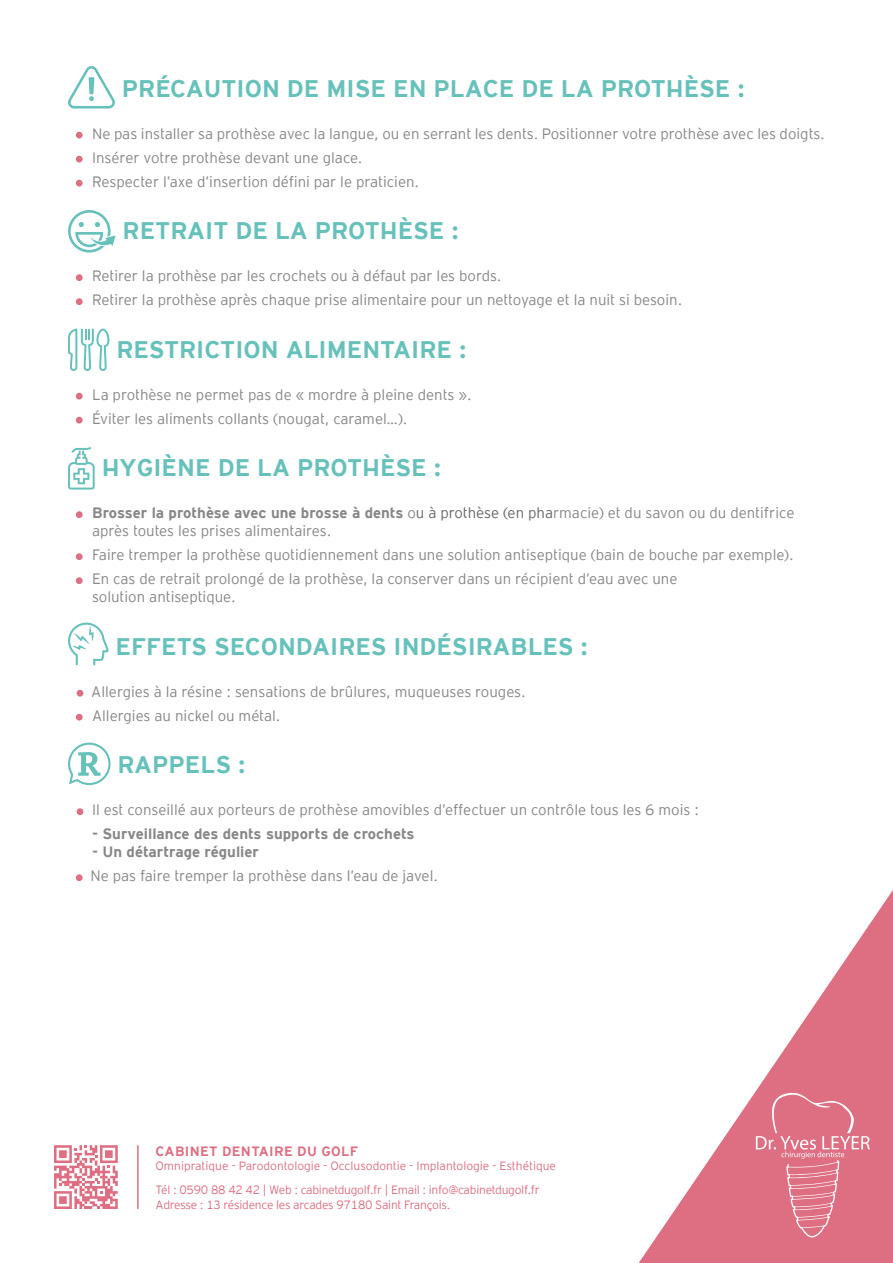
<style>
.page{position:relative;width:893px;height:1263px;background:#fff}
.page>*{position:absolute;margin:0;border:0;box-sizing:border-box;transform-origin:0 0}
.t1{font:700 24px "Hz Interstate";color:#67c1bb}
.t2{font:300 15px/24px "Hz Interstate";color:#878787}
.t3{font:700 15px "Hz Interstate";color:#878787}
.t4{font:700 13.5px "Hz Interstate";letter-spacing:.02em;color:#de6f83}
.t5{font:300 12px/24px "Hz Interstate";letter-spacing:-.02em;color:#de6f83}
.s1{font-weight:700}
.s2{color:#686767}
</style>
<div class="page">
<svg style="left:639px;top:890px;width:254px;height:373px"></svg>
<svg style="left:756px;top:1093px;width:114px;height:144px;background:#e07a8d"></svg>
<svg style="left:68px;top:66px;width:47px;height:43px"></svg>
<div style="left:76px;top:132px;width:7px;height:7px;background:#de6f83;border-radius:50%"></div>
<div style="left:76px;top:156px;width:7px;height:7px;background:#de6f83;border-radius:50%"></div>
<div style="left:76px;top:180px;width:7px;height:7px;background:#de6f83;border-radius:50%"></div>
<svg style="left:68px;top:210px;width:48px;height:43px"></svg>
<div style="left:76px;top:274px;width:7px;height:7px;background:#de6f83;border-radius:50%"></div>
<div style="left:76px;top:298px;width:7px;height:7px;background:#de6f83;border-radius:50%"></div>
<svg style="left:68px;top:329px;width:41px;height:42px"></svg>
<div style="left:76px;top:393px;width:7px;height:7px;background:#de6f83;border-radius:50%"></div>
<div style="left:76px;top:417px;width:7px;height:7px;background:#de6f83;border-radius:50%"></div>
<svg style="left:68px;top:447px;width:27px;height:43px"></svg>
<div style="left:76px;top:511px;width:7px;height:7px;background:#de6f83;border-radius:50%"></div>
<div style="left:76px;top:553px;width:7px;height:7px;background:#de6f83;border-radius:50%"></div>
<div style="left:76px;top:577px;width:7px;height:7px;background:#de6f83;border-radius:50%"></div>
<svg style="left:68px;top:623px;width:41px;height:42px"></svg>
<div style="left:77px;top:690px;width:6px;height:7px;background:#de6f83;border-radius:50%"></div>
<div style="left:76px;top:714px;width:7px;height:7px;background:#de6f83;border-radius:50%"></div>
<svg style="left:68px;top:743px;width:43px;height:42px"></svg>
<div style="left:77px;top:808px;width:6px;height:7px;background:#de6f83;border-radius:50%"></div>
<div style="left:76px;top:874px;width:7px;height:7px;background:#de6f83;border-radius:50%"></div>
<hr style="left:137px;top:1145px;width:2px;height:64px;background:#de6f83">
<svg style="left:54px;top:1145px;width:64px;height:64px"></svg>
<h1 class="t1" style="left:122px;top:71px;width:625px">PRÉCAUTION DE MISE EN PLACE DE LA PROTHÈSE :</h1>
<p class="t2" style="left:92px;top:120px;width:734px">Ne pas installer sa prothèse avec la langue, ou en serrant les dents. Positionner votre prothèse avec les doigts.<br>Insérer votre prothèse devant une glace.<br>Respecter l’axe d’insertion défini par le praticien.</p>
<h1 class="t1" style="left:123px;top:213px;width:338px">RETRAIT DE LA PROTHÈSE :</h1>
<p class="t2" style="left:92px;top:263px;width:592px">Retirer la prothèse par les crochets ou à défaut par les bords.<br>Retirer la prothèse après chaque prise alimentaire pour un nettoyage et la nuit si besoin.</p>
<h1 class="t1" style="left:116px;top:332px;width:352px">RESTRICTION ALIMENTAIRE :</h1>
<p class="t2" style="left:92px;top:381px;width:381px">La prothèse ne permet pas de « mordre à pleine dents ».<br>Éviter les aliments collants (nougat, caramel…).</p>
<h1 class="t1" style="left:102px;top:450px;width:341px">HYGIÈNE DE LA PROTHÈSE :</h1>
<p class="t2" style="left:92px;top:503px;width:704px;line-height:18px"><span class="s1">Brosser la prothèse avec une brosse à dents</span> o<span class="s2">u à prothèse (en pha</span>rmacie) et du savon ou du dentifrice après toutes les prises alimentaires.</p>
<p class="t2" style="left:92px;top:542px;width:703px">Faire tremper la prothèse quotidiennement dans une solution antiseptique (bain de bouche par exemple).<br>En cas de retrait prolongé de la prothèse, la conserver dans un récipient d’eau avec une</p>
<p class="t2" style="left:92px;top:584px;width:145px">solution antiseptique.</p>
<h1 class="t1" style="left:115px;top:629px;width:474px">EFFETS SECONDAIRES INDÉSIRABLES :</h1>
<p class="t2" style="left:91px;top:678px;width:436px">Allergies à la résine : sensations de brûlures, muqueuses rouges.</p>
<p class="t2" style="left:92px;top:702px;width:190px">➢Allergies au nickel ou métal.</p>
<h1 class="t1" style="left:118px;top:747px;width:130px">RAPPELS :</h1>
<p class="t2" style="left:91px;top:797px;width:609px">➢Il est conseillé aux porteurs de prothèse amovibles d’effectuer un contrôle tous les 6 mois :</p>
<p class="t3" style="left:92px;top:823px;width:324px">- Surveillance des dents supports de crochets</p>
<p class="t3" style="left:92px;top:841px;width:168px">- Un détartrage régulier</p>
<p class="t2" style="left:90px;top:863px;width:349px">Ne pas faire tremper la prothèse dans l’eau de javel.</p>
<p class="t4" style="left:156px;top:1142px;width:204px">CABINET DENTAIRE DU GOLF</p>
<p class="t5" style="left:156px;top:1153px;width:402px">Omnipratique - Parodontologie - Occlusodontie - Implantologie - Esthétique<br>Tél : 0590 88 42 42 | Web : cabinetdugolf.fr | Email : info@cabinetdugolf.fr</p>
<p class="t5" style="left:156px;top:1192px;width:296px">Adresse : 13 résidence les arcades 97180 Saint François.</p>
</div>
